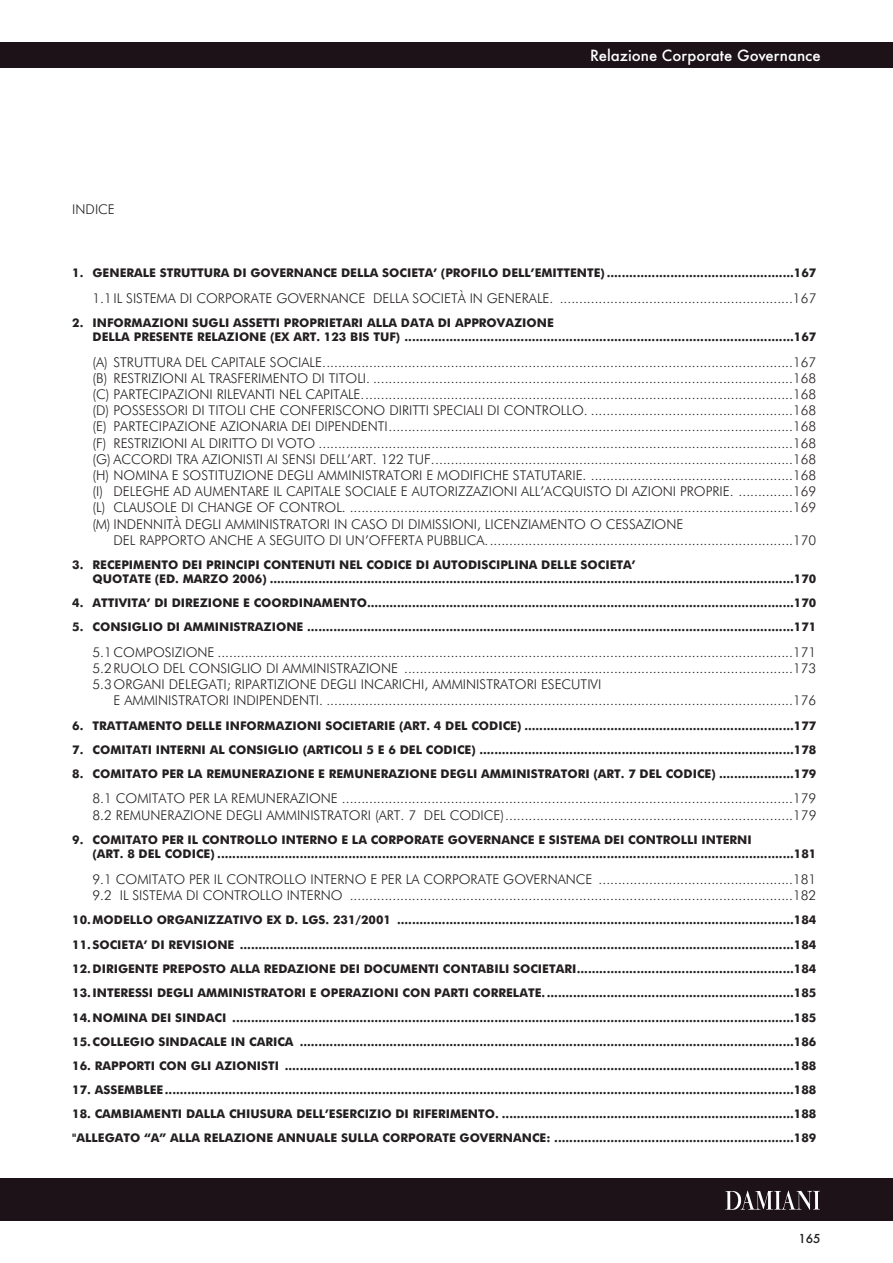
<style>
.page{position:relative;width:893px;height:1263px;background:#fff}
.page>*{position:absolute;margin:0;border:0;box-sizing:border-box;transform-origin:0 0}
.t1{font:500 15px "Futura";color:#fff}
.t2{font:300 13.5px/16.2px "Futura BT";color:#231f20;text-align:justify}
.t3{font:700 12px/24.3px "Futura BT";color:#231f20}
.t4{font:500 12px "Futura";color:#231f20}
</style>
<div class="page">
<div style="left:0;top:43px;width:893px;height:25px;background:#1c1218"></div>
<div style="left:0;top:1178px;width:893px;height:42px;background:#1c1218"></div>
<svg style="left:725px;top:1190px;width:95px;height:20px"></svg>
<p class="t2" style="left:72px;top:202px;width:44px">INDICE</p>
<p class="t1" style="left:590px;top:47px;width:232px">Relazione Corporate Governance</p>
<p class="t3" style="left:72px;top:262px;width:746px">1. GENERALE STRUTTURA DI GOVERNANCE DELLA SOCIETA’ (PROFILO DELL’EMITTENTE)..................................................167</p>
<p class="t2" style="left:93px;top:291px;width:725px">1.1IL SISTEMA DI CORPORATE GOVERNANCE DELLA SOCIETÀ IN GENERALE. ............................................................167</p>
<p class="t3" style="left:93px;top:316px;width:725px;line-height:14.4px;text-indent:-20px">2. INFORMAZIONI SUGLI ASSETTI PROPRIETARI ALLA DATA DI APPROVAZIONE<br>DELLA PRESENTE RELAZIONE (EX ART. 123 BIS TUF) ........................................................................................................167</p>
<p class="t2" style="left:93px;top:355px;width:725px">(A) STRUTTURA DEL CAPITALE SOCIALE.........................................................................................................................167 (B) RESTRIZIONI AL TRASFERIMENTO DI TITOLI. ............................................................................................................168 (C) PARTECIPAZIONI RILEVANTI NEL CAPITALE...............................................................................................................168 (D) POSSESSORI DI TITOLI CHE CONFERISCONO DIRITTI SPECIALI DI CONTROLLO. ....................................................168 (E) PARTECIPAZIONE AZIONARIA DEI DIPENDENTI........................................................................................................168 (F) RESTRIZIONI AL DIRITTO DI VOTO ..........................................................................................................................168 (G) ACCORDI TRA AZIONISTI AI SENSI DELL’ART. 122 TUF.............................................................................................168 (H) NOMINA E SOSTITUZIONE DEGLI AMMINISTRATORI E MODIFICHE STATUTARIE. ....................................................168 (I) DELEGHE AD AUMENTARE IL CAPITALE SOCIALE E AUTORIZZAZIONI ALL’ACQUISTO DI AZIONI PROPRIE. ..............169 (L) CLAUSOLE DI CHANGE OF CONTROL. ..................................................................................................................169 (M) INDENNITÀ DEGLI AMMINISTRATORI IN CASO DI DIMISSIONI, LICENZIAMENTO O CESSAZIONE</p>
<p class="t2" style="left:114px;top:533px;width:704px">DEL RAPPORTO ANCHE A SEGUITO DI UN’OFFERTA PUBBLICA...............................................................................170</p>
<p class="t3" style="left:93px;top:559px;width:725px;line-height:14.4px;text-indent:-20px">3. RECEPIMENTO DEI PRINCIPI CONTENUTI NEL CODICE DI AUTODISCIPLINA DELLE SOCIETA’<br>QUOTATE (ED. MARZO 2006) ............................................................................................................................................170</p>
<p class="t3" style="left:72px;top:592px;width:746px">4. ATTIVITA’ DI DIREZIONE E COORDINAMENTO..................................................................................................................170</p>
<p class="t3" style="left:72px;top:616px;width:746px">5. CONSIGLIO DI AMMINISTRAZIONE ..................................................................................................................................171</p>
<p class="t2" style="left:93px;top:645px;width:725px">5.1COMPOSIZIONE ....................................................................................................................................................171<br>5.2RUOLO DEL CONSIGLIO DI AMMINISTRAZIONE ....................................................................................................173<br>5.3ORGANI DELEGATI; RIPARTIZIONE DEGLI INCARICHI, AMMINISTRATORI ESECUTIVI</p>
<p class="t2" style="left:114px;top:693px;width:704px">E AMMINISTRATORI INDIPENDENTI. ........................................................................................................................176</p>
<p class="t3" style="left:72px;top:714px;width:746px">6. TRATTAMENTO DELLE INFORMAZIONI SOCIETARIE (ART. 4 DEL CODICE) ........................................................................177</p>
<p class="t3" style="left:72px;top:738px;width:746px">7. COMITATI INTERNI AL CONSIGLIO (ARTICOLI 5 E 6 DEL CODICE) ....................................................................................178</p>
<p class="t3" style="left:72px;top:762px;width:746px">8. COMITATO PER LA REMUNERAZIONE E REMUNERAZIONE DEGLI AMMINISTRATORI (ART. 7 DEL CODICE) ....................179</p>
<p class="t2" style="left:93px;top:792px;width:725px">8.1 COMITATO PER LA REMUNERAZIONE ....................................................................................................................179<br>8.2 REMUNERAZIONE DEGLI AMMINISTRATORI (ART. 7 DEL CODICE)..........................................................................179</p>
<p class="t3" style="left:93px;top:833px;width:725px;line-height:14.4px;text-indent:-20px">9. COMITATO PER IL CONTROLLO INTERNO E LA CORPORATE GOVERNANCE E SISTEMA DEI CONTROLLI INTERNI<br>(ART. 8 DEL CODICE) ..........................................................................................................................................................181</p>
<p class="t2" style="left:93px;top:872px;width:725px">9.1 COMITATO PER IL CONTROLLO INTERNO E PER LA CORPORATE GOVERNANCE ..................................................181<br>9.2 IL SISTEMA DI CONTROLLO INTERNO ..................................................................................................................182</p>
<p class="t3" style="left:72px;top:909px;width:746px;text-align:justify">10.MODELLO ORGANIZZATIVO EX D. LGS. 231/2001 ..........................................................................................................184<br>11.SOCIETA’ DI REVISIONE ....................................................................................................................................................184<br>12.DIRIGENTE PREPOSTO ALLA REDAZIONE DEI DOCUMENTI CONTABILI SOCIETARI..........................................................184<br>13.INTERESSI DEGLI AMMINISTRATORI E OPERAZIONI CON PARTI CORRELATE...................................................................185<br>14.NOMINA DEI SINDACI ......................................................................................................................................................185<br>15.COLLEGIO SINDACALE IN CARICA ....................................................................................................................................186</p>
<p class="t3" style="left:72px;top:1054px;width:746px">16. RAPPORTI CON GLI AZIONISTI ........................................................................................................................................188</p>
<p class="t3" style="left:72px;top:1078px;width:746px">17. ASSEMBLEE........................................................................................................................................................................188</p>
<p class="t3" style="left:72px;top:1102px;width:746px">18. CAMBIAMENTI DALLA CHIUSURA DELL’ESERCIZIO DI RIFERIMENTO. ..............................................................................188 "ALLEGATO “A” ALLA RELAZIONE ANNUALE SULLA CORPORATE GOVERNANCE: ................................................................189</p>
<p class="t4" style="left:798px;top:1232px;width:24px">165</p>
</div>
